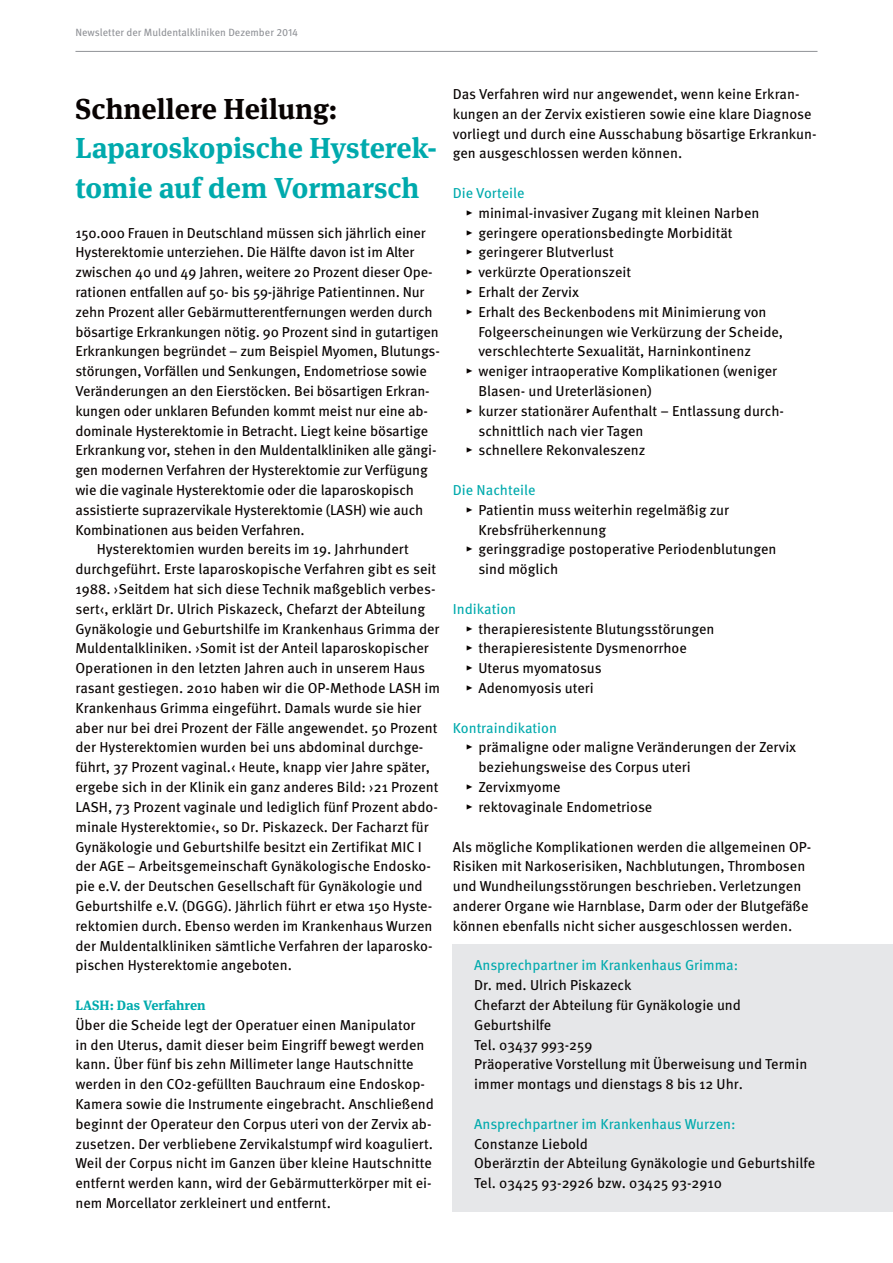
<style>
.page{position:relative;width:893px;height:1263px;background:#fff}
.page>*{position:absolute;margin:0;border:0;box-sizing:border-box;transform-origin:0 0}
.titel_grün{font:700 28.8px/39.6px "Meta Serif OT";color:#00aaad}
.Fließtext{font:14.4px/19.8px "Meta OT";letter-spacing:-.005em;color:#080302}
.text_grauer_kasten{font:14.4px/19.8px "Meta OT";color:#080302}
.text_grauer_kasten-2{font:14.4px "Meta OT";color:#00aaad}
.Fließtext-2{font:14.4px "Meta OT";color:#00aaad}
.titel_klein{font:700 13.5px "Meta Serif OT";color:#00aaad}
.Fließtext-3{font:10.5px "Meta OT";color:#909297}
.s1{color:#080302}
</style>
<div class="page">
<div style="left:453px;top:944px;width:440px;height:268px;background:#e6e7e9"></div>
<hr style="left:75px;top:51px;width:742px;height:1px;background:#909297">
<p class="Fließtext-3" style="left:75px;top:26px;width:224px">Newsletter der Muldentalkliniken Dezember 2014</p>
<p class="titel_grün" style="left:75px;top:89px;width:363px"><span class="s1">Schnellere Heilung:<br></span>Laparoskopische Hysterek&shy;tomie auf dem Vormarsch</p>
<p class="Fließtext" style="left:75px;top:223px;width:366px">150.000 Frauen in Deutschland müssen sich jährlich einer Hysterektomie unterziehen. Die Hälfte davon ist im Alter zwischen 40 und 49 Jahren, weitere 20 Prozent dieser Ope&shy;rationen entfallen auf 50- bis 59-jährige Patientinnen. Nur zehn Prozent aller Gebärmutterentfernungen werden durch bösartige Erkrankungen nötig. 90 Prozent sind in gutartigen Erkrankungen begründet – zum Beispiel Myomen, Blutungs&shy;störungen, Vorfällen und Senkungen, Endometriose sowie Veränderungen an den Eierstöcken. Bei bösartigen Erkran&shy;kungen oder unklaren Befunden kommt meist nur eine ab&shy;dominale Hysterektomie in Betracht. Liegt keine bösartige Erkrankung vor, stehen in den Muldentalkliniken alle gängi&shy;gen modernen Verfahren der Hysterektomie zur Verfügung wie die vaginale Hysterektomie oder die laparoskopisch assistierte suprazervikale Hysterektomie (LASH) wie auch Kombinationen aus beiden Verfahren.</p>
<p class="Fließtext" style="left:75px;top:540px;width:366px;text-indent:21px">Hysterektomien wurden bereits im 19. Jahrhundert durchgeführt. Erste laparoskopische Verfahren gibt es seit 1988. ›Seitdem hat sich diese Technik maßgeblich verbes&shy;sert‹, erklärt Dr. Ulrich Piskazeck, Chefarzt der Abteilung Gynäkologie und Geburtshilfe im Krankenhaus Grimma der Muldentalkliniken. ›Somit ist der Anteil laparoskopischer Operationen in den letzten Jahren auch in unserem Haus rasant gestiegen. 2010 haben wir die OP-Methode LASH im Krankenhaus Grimma eingeführt. Damals wurde sie hier aber nur bei drei Prozent der Fälle angewendet. 50 Prozent der Hysterektomien wurden bei uns abdominal durchge&shy;führt, 37 Prozent vaginal.‹ Heute, knapp vier Jahre später, ergebe sich in der Klinik ein ganz anderes Bild: ›21 Prozent LASH, 73 Prozent vaginale und lediglich fünf Prozent abdo&shy;minale Hysterektomie‹, so Dr. Piskazeck. Der Facharzt für Gynäkologie und Geburtshilfe besitzt ein Zertifikat MIC I der AGE – Arbeitsgemeinschaft Gynäkologische Endosko&shy;pie e.V. der Deutschen Gesellschaft für Gynäkologie und Geburtshilfe e.V. (DGGG). Jährlich führt er etwa 150 Hyste&shy;rektomien durch. Ebenso werden im Krankenhaus Wurzen der Muldentalkliniken sämtliche Verfahren der laparosko&shy;pischen Hysterektomie angeboten.</p>
<p class="titel_klein" style="left:75px;top:997px;width:132px">LASH: Das Verfahren</p>
<p class="Fließtext" style="left:75px;top:1015px;width:360px">Über die Scheide legt der Operatuer einen Manipulator<br>in den Uterus, damit dieser beim Eingriff bewegt werden kann. Über fünf bis zehn Millimeter lange Hautschnitte werden in den CO2-gefüllten Bauchraum eine Endoskop-Kamera sowie die Instrumente eingebracht. Anschließend beginnt der Operateur den Corpus uteri von der Zervix ab&shy;zusetzen. Der verbliebene Zervikalstumpf wird koaguliert.<br>Weil der Corpus nicht im Ganzen über kleine Hautschnitte entfernt werden kann, wird der Gebärmutterkörper mit ei&shy;nem Morcellator zerkleinert und entfernt.</p>
<p class="Fließtext" style="left:453px;top:84px;width:365px">Das Verfahren wird nur angewendet, wenn keine Erkran&shy;kungen an der Zervix existieren sowie eine klare Diagnose vorliegt und durch eine Ausschabung bösartige Erkrankun&shy;gen ausgeschlossen werden können.</p>
<p class="Fließtext-2" style="left:453px;top:184px;width:73px">Die Vorteile</p>
<p class="Fließtext" style="left:466px;top:203px;width:295px">▸ minimal-invasiver Zugang mit kleinen Narben</p>
<p class="Fließtext" style="left:466px;top:223px;width:268px">▸ geringere operationsbedingte Morbidität</p>
<p class="Fließtext" style="left:466px;top:243px;width:150px">▸ geringerer Blutverlust</p>
<p class="Fließtext" style="left:466px;top:262px;width:167px">▸ verkürzte Operationszeit</p>
<p class="Fließtext" style="left:466px;top:282px;width:115px">▸ Erhalt der Zervix</p>
<p class="Fließtext" style="left:478px;top:302px;width:306px;text-indent:-13px">▸ Erhalt des Beckenbodens mit Minimierung von<br>Folgeerscheinungen wie Verkürzung der Scheide, verschlechterte Sexualität, Harninkontinenz</p>
<p class="Fließtext" style="left:478px;top:361px;width:300px;text-indent:-13px">▸ weniger intraoperative Komplikationen (weniger<br>Blasen- und Ureterläsionen)</p>
<p class="Fließtext" style="left:478px;top:401px;width:307px;text-indent:-13px">▸ kurzer stationärer Aufenthalt – Entlassung durch&shy;schnittlich nach vier Tagen</p>
<p class="Fließtext" style="left:466px;top:441px;width:181px">▸ schnellere Rekonvaleszenz</p>
<p class="Fließtext-2" style="left:453px;top:481px;width:84px">Die Nachteile</p>
<p class="Fließtext" style="left:478px;top:500px;width:252px;text-indent:-13px">▸ Patientin muss weiterhin regelmäßig zur<br>Krebsfrüherkennung</p>
<p class="Fließtext" style="left:478px;top:540px;width:300px;text-indent:-13px">▸ geringgradige postoperative Periodenblutungen sind möglich</p>
<p class="Fließtext-2" style="left:453px;top:600px;width:65px">Indikation</p>
<p class="Fließtext" style="left:466px;top:619px;width:250px">▸ therapieresistente Blutungsstörungen</p>
<p class="Fließtext" style="left:466px;top:639px;width:223px">▸ therapieresistente Dysmenorrhoe</p>
<p class="Fließtext" style="left:466px;top:658px;width:138px">▸ Uterus myomatosus</p>
<p class="Fließtext" style="left:466px;top:678px;width:130px">▸ Adenomyosis uteri</p>
<p class="Fließtext-2" style="left:453px;top:719px;width:106px">Kontraindikation</p>
<p class="Fließtext" style="left:478px;top:738px;width:319px;text-indent:-13px">▸ prämaligne oder maligne Veränderungen der Zervix beziehungsweise des Corpus uteri</p>
<p class="Fließtext" style="left:466px;top:777px;width:97px">▸ Zervixmyome</p>
<p class="Fließtext" style="left:466px;top:797px;width:188px">▸ rektovaginale Endometriose</p>
<p class="Fließtext" style="left:453px;top:837px;width:360px">Als mögliche Komplikationen werden die allgemeinen OP-Risiken mit Narkoserisiken, Nachblutungen, Thrombosen und Wundheilungsstörungen beschrieben. Verletzungen anderer Organe wie Harnblase, Darm oder der Blutgefäße können ebenfalls nicht sicher ausgeschlossen werden.</p>
<p class="text_grauer_kasten-2" style="left:474px;top:956px;width:266px">Ansprechpartner im Krankenhaus Grimma:</p>
<p class="text_grauer_kasten" style="left:474px;top:975px;width:159px">Dr. med. Ulrich Piskazeck</p>
<p class="text_grauer_kasten" style="left:474px;top:995px;width:268px">Chefarzt der Abteilung für Gynäkologie und<br>Geburtshilfe</p>
<p class="text_grauer_kasten" style="left:474px;top:1035px;width:120px">Tel. 03437 993-259</p>
<p class="text_grauer_kasten" style="left:474px;top:1054px;width:335px">Präoperative Vorstellung mit Überweisung und Termin immer montags und dienstags 8 bis 12 Uhr.</p>
<p class="text_grauer_kasten-2" style="left:474px;top:1115px;width:263px">Ansprechpartner im Krankenhaus Wurzen:</p>
<p class="text_grauer_kasten" style="left:474px;top:1134px;width:115px">Constanze Liebold</p>
<p class="text_grauer_kasten" style="left:474px;top:1153px;width:343px">Oberärztin der Abteilung Gynäkologie und Geburtshilfe</p>
<p class="text_grauer_kasten" style="left:474px;top:1173px;width:249px">Tel. 03425 93-2926 bzw. 03425 93-2910</p>
</div>
